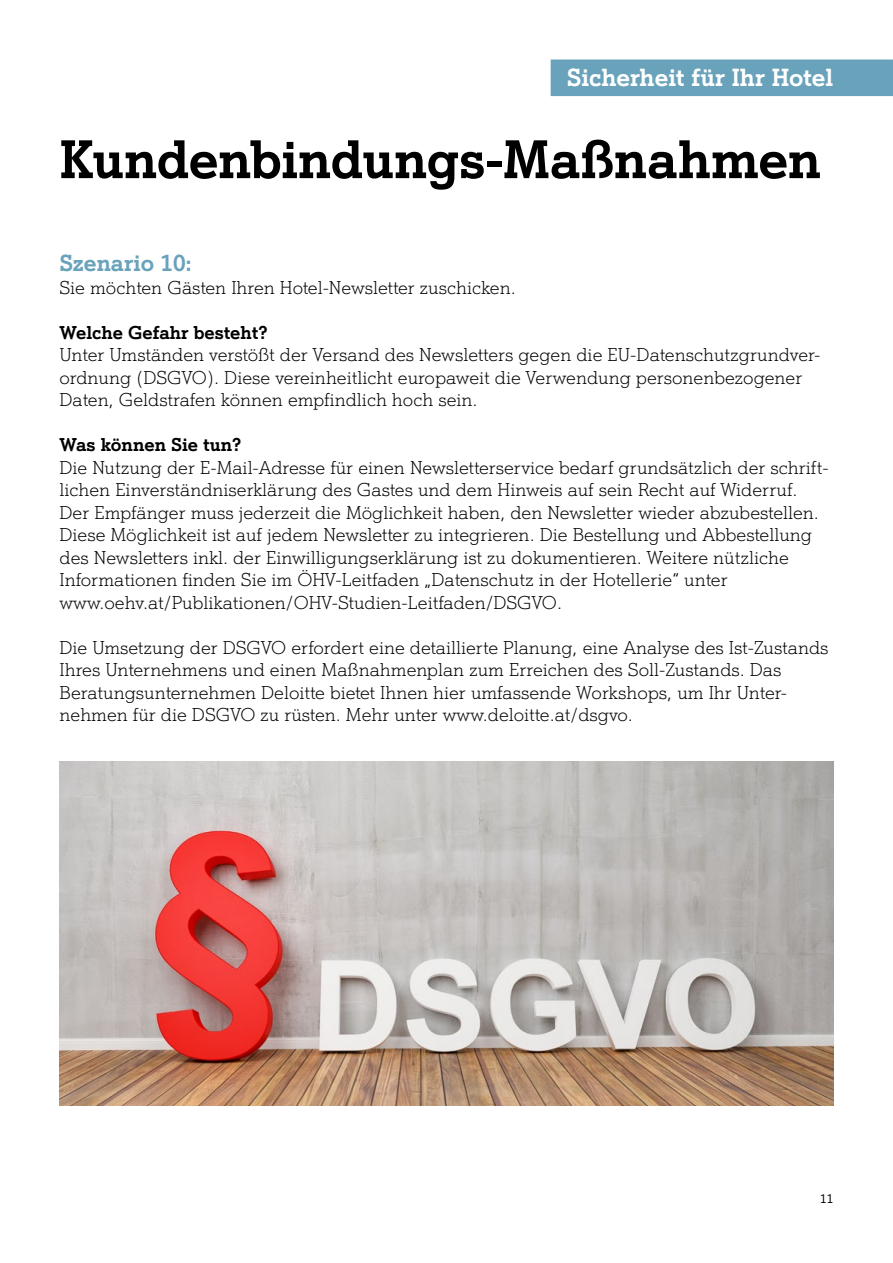
<style>
.page{position:relative;width:893px;height:1263px;background:#fff}
.page>*{position:absolute;margin:0;border:0;box-sizing:border-box;transform-origin:0 0}
.t1{font:700 52.5px "A1 Serif";letter-spacing:-.01em;color:#000}
.t2{font:700 24px "A1 Serif";color:#fff}
.t3{font:700 22.5px "A1 Serif";color:#68a2bb}
.t4{font:300 18px/22.5px "A1 Serif";color:#000}
.t5{font:700 18px "A1 Serif";color:#000}
.t6{font:12px "A1 Serif";color:#000}
</style>
<div class="page">
<img style="left:60px;top:761px;width:773px;height:345px">
<div style="left:551px;top:60px;width:342px;height:36px;background:#68a2bb"></div>
<h2 class="t2" style="left:567px;top:62px;width:268px">Sicherheit für Ihr Hotel</h2>
<h1 class="t1" style="left:60px;top:125px;width:763px">Kundenbindungs-Maßnahmen</h1>
<p class="t3" style="left:60px;top:249px;width:134px">Szenario 10:</p>
<p class="t4" style="left:60px;top:276px;width:458px">Sie möchten Gästen Ihren Hotel-Newsletter zuschicken.</p>
<p class="t5" style="left:60px;top:321px;width:209px">Welche Gefahr besteht?</p>
<p class="t4" style="left:60px;top:343px;width:762px">Unter Umständen verstößt der Versand des Newsletters gegen die EU-Datenschutzgrundver&shy;ordnung (DSGVO). Diese vereinheitlicht europaweit die Verwendung personenbezogener<br>Daten, Geldstrafen können empfindlich hoch sein.</p>
<p class="t5" style="left:60px;top:433px;width:183px">Was können Sie tun?</p>
<p class="t4" style="left:60px;top:456px;width:771px">Die Nutzung der E-Mail-Adresse für einen Newsletterservice bedarf grundsätzlich der schrift&shy;lichen Einverständniserklärung des Gastes und dem Hinweis auf sein Recht auf Widerruf.<br>Der Empfänger muss jederzeit die Möglichkeit haben, den Newsletter wieder abzubestellen.<br>Diese Möglichkeit ist auf jedem Newsletter zu integrieren. Die Bestellung und Abbestellung des Newsletters inkl. der Einwilligungserklärung ist zu dokumentieren. Weitere nützliche Informationen finden Sie im ÖHV-Leitfaden „Datenschutz in der Hotellerie“ unter www.oehv.at/Publikationen/OHV-Studien-Leitfaden/DSGVO.</p>
<p class="t4" style="left:60px;top:636px;width:770px">Die Umsetzung der DSGVO erfordert eine detaillierte Planung, eine Analyse des Ist-Zustands Ihres Unternehmens und einen Maßnahmenplan zum Erreichen des Soll-Zustands. Das Beratungsunternehmen Deloitte bietet Ihnen hier umfassende Workshops, um Ihr Unter&shy;nehmen für die DSGVO zu rüsten. Mehr unter www.deloitte.at/dsgvo.</p>
<p class="t6" style="left:820px;top:1191px;width:15px">11</p>
</div>
